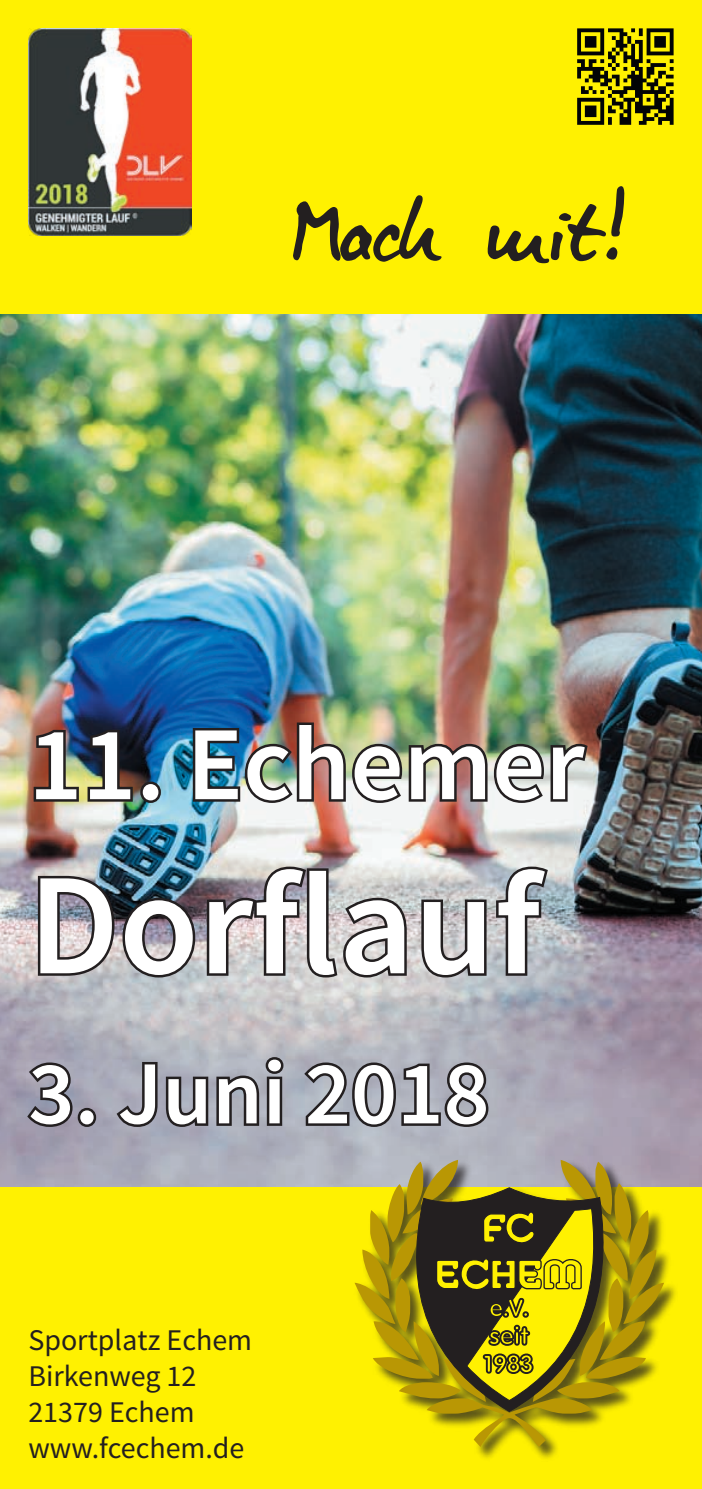
<style>
.page{position:relative;width:702px;height:1489px;background:#fff}
.page>*{position:absolute;margin:0;border:0;box-sizing:border-box;transform-origin:0 0}
.t1{font:600 145px "Source Sans Pro";color:#fff}
.t2{font:600 105px "Source Sans Pro";color:#fff}
.t3{font:600 90px "Source Sans Pro";color:#fff}
.t4{font:90px "Elisabethvonelm";color:#231f20}
.t5{font:30px "Source Sans Pro";color:#231f20}
</style>
<div class="page">
<img style="left:0;top:313px;width:702px;height:874px">
<div style="left:0;top:1187px;width:702px;height:301px;background:#fff101"></div>
<div style="left:0;top:0;width:702px;height:313px;background:#fff101"></div>
<div style="left:353px;top:1158px;width:326px;height:303px;background:#231f20;opacity:.75"></div>
<svg style="left:354px;top:1159px;width:310px;height:287px"></svg>
<svg style="left:402px;top:1187px;width:212px;height:224px;background:#8c7a0e"></svg>
<svg style="left:435px;top:1207px;width:167px;height:194px"></svg>
<svg style="left:577px;top:28px;width:96px;height:97px"></svg>
<img style="left:28px;top:28px;width:163px;height:207px">
<img style="left:31px;top:727px;width:104px;height:77px">
<div style="left:140px;top:781px;width:21px;height:22px;border:5px solid #231f20;border-radius:50%"></div>
<img style="left:190px;top:720px;width:400px;height:85px">
<img style="left:35px;top:873px;width:163px;height:106px">
<svg style="left:204px;top:864px;width:205px;height:115px;background:#9e9b9c"></svg>
<svg style="left:419px;top:864px;width:132px;height:115px;background:#9fa1a3"></svg>
<svg style="left:23px;top:1059px;width:52px;height:70px;background:#74727e"></svg>
<div style="left:78px;top:1107px;width:18px;height:19px;border:5px solid #231f20;border-radius:50%"></div>
<svg style="left:113px;top:1054px;width:173px;height:75px;background:#83848d"></svg>
<svg style="left:301px;top:1059px;width:190px;height:70px;background:#7a7b82"></svg>
<p class="t4" style="left:293px;top:175px;width:332px">Mach mit!</p>
<p class="t2" style="left:28px;top:698px;width:557px">11. Echemer</p>
<p class="t1" style="left:28px;top:833px;width:513px">Dorflauf</p>
<p class="t3" style="left:28px;top:1036px;width:462px">3. Juni 2018</p>
<p class="t5" style="left:28px;top:1321px;width:225px">Sportplatz Echem</p>
<p class="t5" style="left:28px;top:1357px;width:170px">Birkenweg 12</p>
<p class="t5" style="left:28px;top:1393px;width:168px">21379 Echem</p>
<p class="t5" style="left:28px;top:1429px;width:217px">www.fcechem.de</p>
</div>
